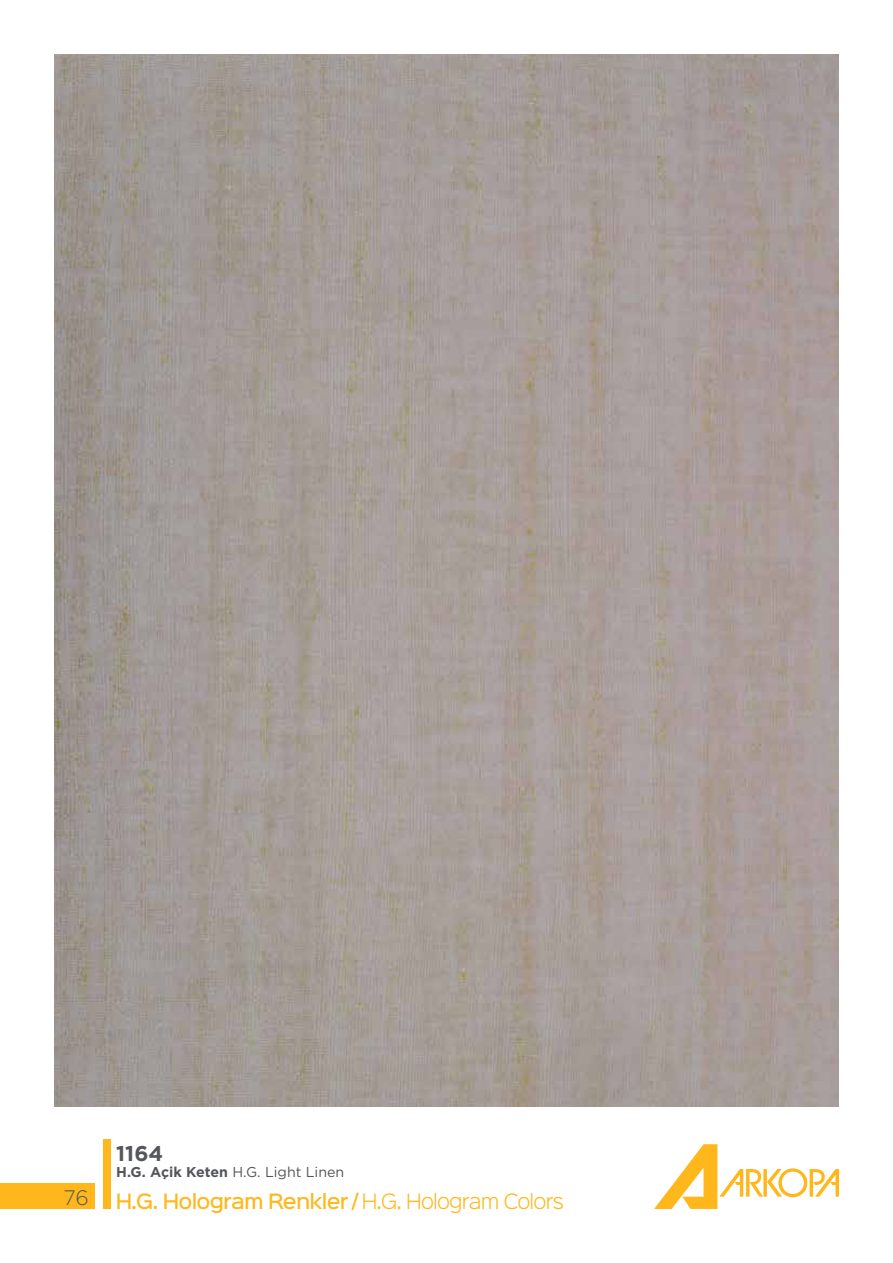
<style>
.page{position:relative;width:893px;height:1263px;background:#fff}
.page>*{position:absolute;margin:0;border:0;box-sizing:border-box;transform-origin:0 0}
.t1{font:700 21.3px "Gotham";color:#54565a}
.t2{font:300 21px "Gotham";color:#54565a}
.t3{font:500 19.05px "Sinkin Sans 500";letter-spacing:-.04em;color:#ffb71b}
.t4{font:14.25px "Gotham";color:#54565a}
.s1{font-weight:700}
.s2{font-family:"Sinkin Sans 300";font-weight:300}
</style>
<div class="page">
<div style="left:104px;top:1139px;width:7px;height:70px;background:#ffb71b"></div>
<svg style="left:654px;top:1144px;width:185px;height:65px"></svg>
<div style="left:0;top:1184px;width:95px;height:25px;background:#ffb71b"></div>
<img style="left:54px;top:54px;width:785px;height:1052px">
<p class="t1" style="left:116px;top:1140px;width:48px">1164</p>
<p class="t4" style="left:116px;top:1163px;width:229px"><span class="s1">H.G. Açik Keten</span> H.G. Light Linen</p>
<p class="t2" style="left:63px;top:1184px;width:27px">76</p>
<p class="t3" style="left:116px;top:1185px;width:450px">H.G. Hologram Renkler / <span class="s2">H.G. Hologram Colors</span></p>
</div>
